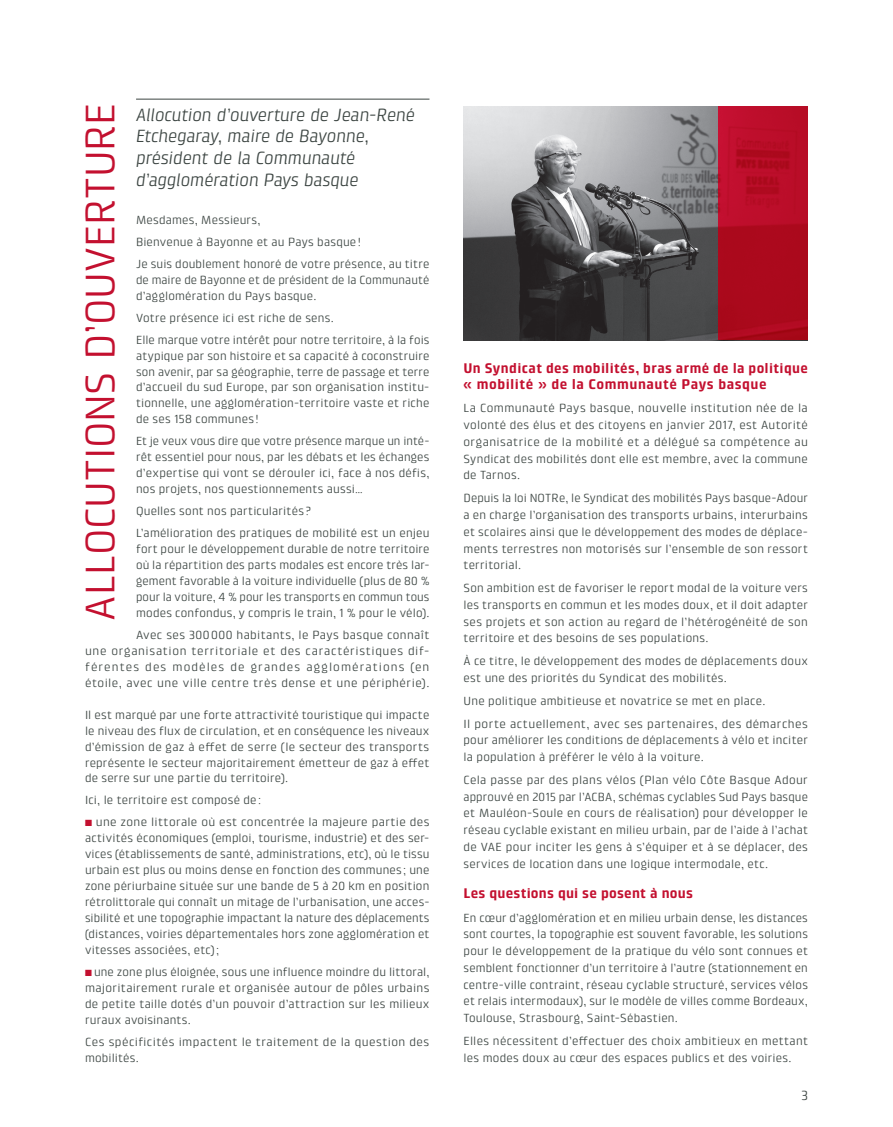
<style>
.page{position:relative;width:893px;height:1127px;background:#fff}
.page>*{position:absolute;margin:0;border:0;box-sizing:border-box;transform-origin:0 0}
.t1{font:42px "Klint LT Pro";color:#c3102f}
.t2{font:italic 18px/21.8px "Klint LT Pro";letter-spacing:-.005em;color:#3c4542}
.t3{font:700 14.25px/16.8px "Klint LT Pro";letter-spacing:.025em;color:#c3102f}
.t4{font:13.5px "Klint LT Pro";color:#3c4542}
.t5{font:12px/15.9px "Klint LT Pro";letter-spacing:.02em;color:#3c4542;text-align:justify}
.s1{color:#c3102f}
</style>
<div class="page">
<img style="left:463px;top:106px;width:256px;height:234px">
<svg style="left:719px;top:106px;width:89px;height:234px;background:#b20b22"></svg>
<hr style="left:136px;top:99px;width:293px;height:1px;background:#3c4542">
<h1 class="t1" style="left:76px;top:620px;width:519px;rotate:-90deg">ALLOCUTIONS D’OUVERTURE</h1>
<h2 class="t2" style="left:136px;top:103px;width:281px">Allocution d’ouverture de Jean-René<br>Etchegaray, maire de Bayonne, président de la Communauté d’agglomération Pays basque</h2>
<p class="t5" style="left:136px;top:209px;width:295px;line-height:21.9px;text-align:left">Mesdames, Messieurs,<br>Bienvenue à Bayonne et au Pays basque!<br>Je suis doublement honoré de votre présence, au titre</p>
<p class="t5" style="left:136px;top:272px;width:295px">de maire de Bayonne et de président de la Communauté d’agglomération du Pays basque.</p>
<p class="t5" style="left:136px;top:307px;width:295px;line-height:21.9px">Votre présence ici est riche de sens.<br>Elle marque votre intérêt pour notre territoire, à la fois</p>
<p class="t5" style="left:136px;top:347px;width:295px">atypique par son histoire et sa capacité à coconstruire son avenir, par sa géographie, terre de passage et terre d’accueil du sud Europe, par son organisation institu&shy;tionnelle, une agglomération-territoire vaste et riche de ses 158 communes!</p>
<p class="t5" style="left:136px;top:433px;width:295px">Et je veux vous dire que votre présence marque un inté&shy;rêt essentiel pour nous, par les débats et les échanges d’expertise qui vont se dérouler ici, face à nos défis, nos projets, nos questionnements aussi…</p>
<p class="t5" style="left:136px;top:500px;width:295px;line-height:21.9px">Quelles sont nos particularités ?<br>L’amélioration des pratiques de mobilité est un enjeu</p>
<p class="t5" style="left:136px;top:541px;width:295px">fort pour le développement durable de notre territoire où la répartition des parts modales est encore très lar&shy;gement favorable à la voiture individuelle (plus de 80 % pour la voiture, 4 % pour les transports en commun tous modes confondus, y compris le train, 1 % pour le vélo).</p>
<p class="t5" style="left:85px;top:627px;width:346px;text-indent:51px">Avec ses 300 000 habitants, le Pays basque connaît une organisation territoriale et des caractéristiques dif&shy;férentes des modèles de grandes agglomérations (en étoile, avec une ville centre très dense et une périphérie).</p>
<p class="t5" style="left:85px;top:706px;width:346px">Il est marqué par une forte attractivité touristique qui impacte le niveau des flux de circulation, et en conséquence les niveaux d’émission de gaz à effet de serre (le secteur des transports représente le secteur majoritairement émetteur de gaz à effet de serre sur une partie du territoire).</p>
<p class="t5" style="left:85px;top:792px;width:178px">Ici, le territoire est composé de:</p>
<p class="t5" style="left:85px;top:814px;width:346px"><span class="s1">■</span> une zone littorale où est concentrée la majeure partie des activités économiques (emploi, tourisme, industrie) et des ser&shy;vices (établissements de santé, administrations, etc), où le tissu urbain est plus ou moins dense en fonction des communes; une zone périurbaine située sur une bande de 5 à 20 km en position rétrolittorale qui connaît un mitage de l’urbanisation, une acces&shy;sibilité et une topographie impactant la nature des déplacements (distances, voiries départementales hors zone agglomération et vitesses associées, etc);</p>
<p class="t5" style="left:85px;top:964px;width:346px"><span class="s1">■</span> une zone plus éloignée, sous une influence moindre du littoral, majoritairement rurale et organisée autour de pôles urbains de petite taille dotés d’un pouvoir d’attraction sur les milieux ruraux avoisinants.</p>
<p class="t5" style="left:85px;top:1034px;width:346px">Ces spécificités impactent le traitement de la question des mobilités.</p>
<p class="t3" style="left:463px;top:359px;width:346px">Un Syndicat des mobilités, bras armé de la politique « mobilité » de la Communauté Pays basque</p>
<p class="t5" style="left:463px;top:400px;width:346px;line-height:16.8px">La Communauté Pays basque, nouvelle institution née de la volonté des élus et des citoyens en janvier 2017, est Autorité organisatrice de la mobilité et a délégué sa compétence au Syndicat des mobilités dont elle est membre, avec la commune de Tarnos.</p>
<p class="t5" style="left:463px;top:490px;width:346px;line-height:16.8px">Depuis la loi NOTRe, le Syndicat des mobilités Pays basque-Adour a en charge l’organisation des transports urbains, interurbains et scolaires ainsi que le développement des modes de déplace&shy;ments terrestres non motorisés sur l’ensemble de son ressort territorial.</p>
<p class="t5" style="left:463px;top:579px;width:346px;line-height:16.8px">Son ambition est de favoriser le report modal de la voiture vers les transports en commun et les modes doux, et il doit adapter ses projets et son action au regard de l’hétérogénéité de son territoire et des besoins de ses populations.</p>
<p class="t5" style="left:463px;top:653px;width:346px;line-height:16.8px">À ce titre, le développement des modes de déplacements doux est une des priorités du Syndicat des mobilités.</p>
<p class="t5" style="left:463px;top:689px;width:346px;line-height:22.8px">Une politique ambitieuse et novatrice se met en place.<br>Il porte actuellement, avec ses partenaires, des démarches</p>
<p class="t5" style="left:463px;top:732px;width:346px;line-height:16.8px">pour améliorer les conditions de déplacements à vélo et inciter la population à préférer le vélo à la voiture.</p>
<p class="t5" style="left:463px;top:771px;width:346px;line-height:16.8px">Cela passe par des plans vélos (Plan vélo Côte Basque Adour approuvé en 2015 par l’ACBA, schémas cyclables Sud Pays basque et Mauléon-Soule en cours de réalisation) pour développer le réseau cyclable existant en milieu urbain, par de l’aide à l’achat de VAE pour inciter les gens à s’équiper et à se déplacer, des services de location dans une logique intermodale, etc.</p>
<p class="t3" style="left:463px;top:885px;width:231px">Les questions qui se posent à nous</p>
<p class="t5" style="left:463px;top:909px;width:346px;line-height:16.8px">En cœur d’agglomération et en milieu urbain dense, les distances sont courtes, la topographie est souvent favorable, les solutions pour le développement de la pratique du vélo sont connues et semblent fonctionner d’un territoire à l’autre (stationnement en centre-ville contraint, réseau cyclable structuré, services vélos et relais intermodaux), sur le modèle de villes comme Bordeaux, Toulouse, Strasbourg, Saint-Sébastien.</p>
<p class="t5" style="left:463px;top:1032px;width:346px;line-height:16.8px">Elles nécessitent d’effectuer des choix ambitieux en mettant les modes doux au cœur des espaces publics et des voiries.</p>
<p class="t4" style="left:801px;top:1088px;width:8px">3</p>
</div>
